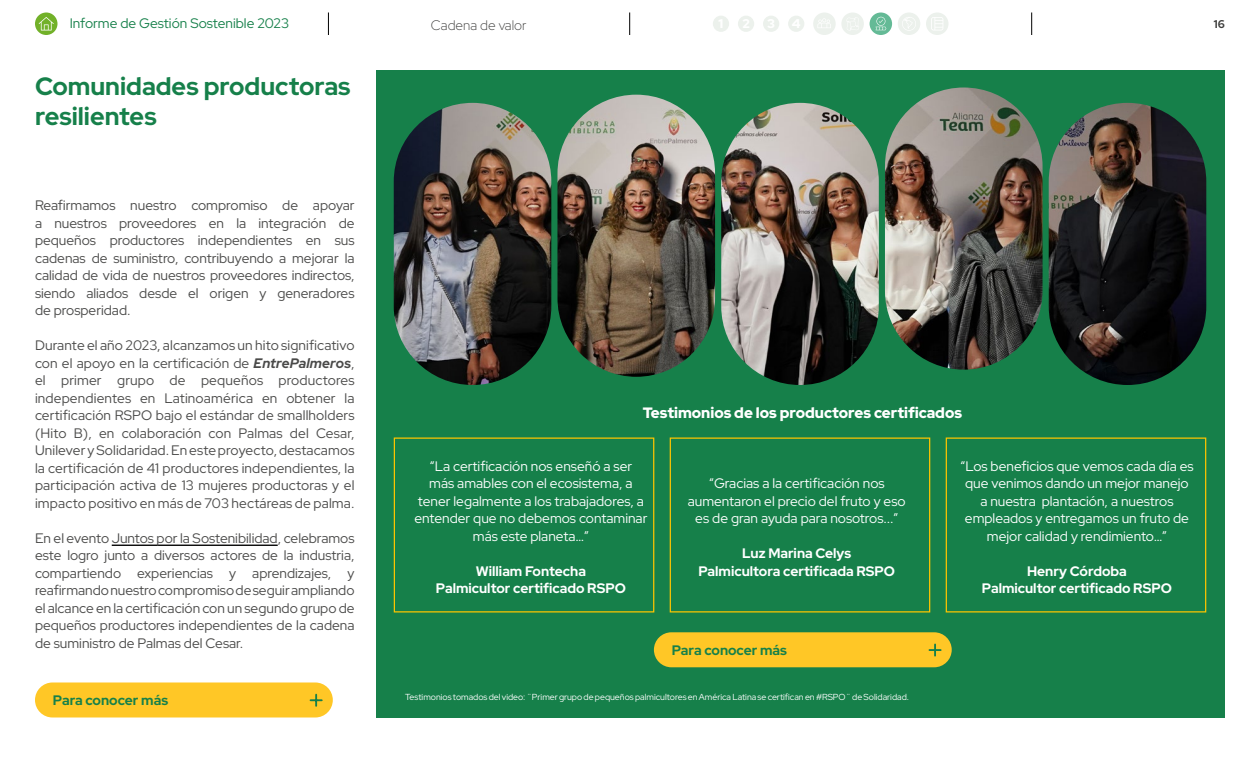
<style>
.page{position:relative;width:1260px;height:765px;background:#fff}
.page>*{position:absolute;margin:0;border:0;box-sizing:border-box;transform-origin:0 0}
.t1{font:700 25px/30px "Red Hat Display";color:#16804a}
.t2{font:900 15px "Red Hat Display";color:#fff}
.t3{font:13.75px/17.5px "Red Hat Display";color:#4a4a49;text-align:justify}
.t4{font:13.75px/17.5px "Red Hat Display";color:#fff;text-align:center}
.t5{font:700 13.75px/17.5px "Red Hat Display";color:#fff;text-align:center}
.t6{font:13.75px "Red Hat Display";color:#16804a}
.t7{font:700 13.75px "Red Hat Display";color:#16804a}
.t8{font:300 13.75px "Red Hat Display";color:#3c3c3b}
.t9{font:700 11.25px "Red Hat Display";color:#3c3c3b}
.t10{font:8.75px "Red Hat Display";color:#fff}
.s1{font-weight:700;font-style:italic}
</style>
<div class="page">
<div style="left:376px;top:70px;width:849px;height:648px;background:#16804a"></div>
<img style="left:721px;top:103px;width:158px;height:282px;border-radius:79px">
<img style="left:1049px;top:103px;width:157px;height:282px;border-radius:79px">
<img style="left:557px;top:95px;width:158px;height:282px;border-radius:79px">
<img style="left:394px;top:103px;width:157px;height:282px;border-radius:79px">
<img style="left:885px;top:88px;width:158px;height:282px;border-radius:79px">
<hr style="left:112px;top:545px;width:166px;height:1px;background:#000">
<div style="left:35px;top:682px;width:298px;height:36px;background:#ffc726;border-radius:18px"></div>
<svg style="left:311px;top:695px;width:11px;height:11px"></svg>
<div style="left:654px;top:632px;width:298px;height:35px;background:#ffc726;border-radius:18px"></div>
<svg style="left:929px;top:644px;width:12px;height:12px"></svg>
<div style="left:394px;top:438px;width:260px;height:174px;border:1px solid #fdc400"></div>
<div style="left:670px;top:438px;width:260px;height:174px;border:1px solid #fdc400"></div>
<div style="left:946px;top:438px;width:260px;height:174px;border:1px solid #fdc400"></div>
<svg style="left:328px;top:12px;width:1px;height:23px"></svg>
<svg style="left:629px;top:12px;width:1px;height:23px"></svg>
<svg style="left:1031px;top:12px;width:1px;height:23px"></svg>
<svg style="left:35px;top:12px;width:23px;height:23px"></svg>
<svg style="left:39px;top:17px;width:15px;height:14px"></svg>
<div style="left:926px;top:12px;width:23px;height:23px;background:#ecf1ec;border-radius:50%"></div>
<svg style="left:931px;top:17px;width:12px;height:13px"></svg>
<div style="left:713px;top:16px;width:16px;height:16px;background:#ecf1ec;border-radius:50%"></div>
<div style="left:738px;top:16px;width:16px;height:16px;background:#ecf1ec;border-radius:50%"></div>
<div style="left:763px;top:16px;width:16px;height:16px;background:#ecf1ec;border-radius:50%"></div>
<div style="left:788px;top:16px;width:16px;height:16px;background:#ecf1ec;border-radius:50%"></div>
<div style="left:813px;top:12px;width:23px;height:23px;background:#ecf1ec;border-radius:50%"></div>
<svg style="left:818px;top:18px;width:13px;height:10px"></svg>
<div style="left:841px;top:12px;width:23px;height:23px;background:#ecf1ec;border-radius:50%"></div>
<div style="left:870px;top:12px;width:22px;height:23px;background:#64ba96;border-radius:50%"></div>
<svg style="left:876px;top:17px;width:10px;height:13px"></svg>
<div style="left:898px;top:12px;width:22px;height:23px;background:#ecf1ec;border-radius:50%"></div>
<svg style="left:902px;top:17px;width:14px;height:14px"></svg>
<p class="t6" style="left:70px;top:14px;width:221px">Informe de Gestión Sostenible 2023</p>
<p class="t8" style="left:431px;top:16px;width:97px">Cadena de valor</p>
<p class="t9" style="left:1214px;top:16px;width:13px">16</p>
<h1 class="t1" style="left:35px;top:71px;width:317px">Comunidades productoras resilientes</h1>
<p class="t3" style="left:35px;top:196px;width:321px">Reafirmamos nuestro compromiso de apoyar a nuestros proveedores en la integración de pequeños productores independientes en sus cadenas de suministro, contribuyendo a mejorar la calidad de vida de nuestros proveedores indirectos, siendo aliados desde el origen y generadores de prosperidad.</p>
<p class="t3" style="left:35px;top:336px;width:321px">Durante el año 2023, alcanzamos un hito significativo con el apoyo en la certificación de <span class="s1">EntrePalmeros</span>, el primer grupo de pequeños productores independientes en Latinoamérica en obtener la certificación RSPO bajo el estándar de smallholders (Hito B), en colaboración con Palmas del Cesar, Unilever y Solidaridad. En este proyecto, destacamos la certificación de 41 productores independientes, la participación activa de 13 mujeres productoras y el impacto positivo en más de 703 hectáreas de palma.</p>
<p class="t3" style="left:35px;top:529px;width:321px">En el evento Juntos por la Sostenibilidad, celebramos este logro junto a diversos actores de la industria, compartiendo experiencias y aprendizajes, y reafirmando nuestro compromiso de seguir ampliando el alcance en la certificación con un segundo grupo de pequeños productores independientes de la cadena de suministro de Palmas del Cesar.</p>
<p class="t7" style="left:53px;top:692px;width:117px">Para conocer más</p>
<p class="t2" style="left:643px;top:403px;width:321px">Testimonios de los productores certificados</p>
<p class="t4" style="left:414px;top:457px;width:235px">“La certificación nos enseñó a ser<br>más amables con el ecosistema, a tener legalmente a los trabajadores, a entender que no debemos contaminar más este planeta…”</p>
<p class="t5" style="left:436px;top:562px;width:192px">William Fontecha<br>Palmicultor certificado RSPO</p>
<p class="t4" style="left:688px;top:474px;width:220px">“Gracias a la certificación nos aumentaron el precio del fruto y eso es de gran ayuda para nosotros...”</p>
<p class="t5" style="left:698px;top:545px;width:198px">Luz Marina Celys<br>Palmicultora certificada RSPO</p>
<p class="t7" style="left:672px;top:641px;width:117px">Para conocer más</p>
<p class="t10" style="left:405px;top:691px;width:505px">Testimonios tomados del video: ¨Primer grupo de pequeños palmicultores en América Latina se certifican en #RSPO¨ de Solidaridad.</p>
<p class="t4" style="left:960px;top:457px;width:235px">“Los beneficios que vemos cada día es que venimos dando un mejor manejo a nuestra plantación, a nuestros empleados y entregamos un fruto de mejor calidad y rendimiento…”</p>
<p class="t5" style="left:982px;top:562px;width:192px">Henry Córdoba<br>Palmicultor certificado RSPO</p>
</div>
